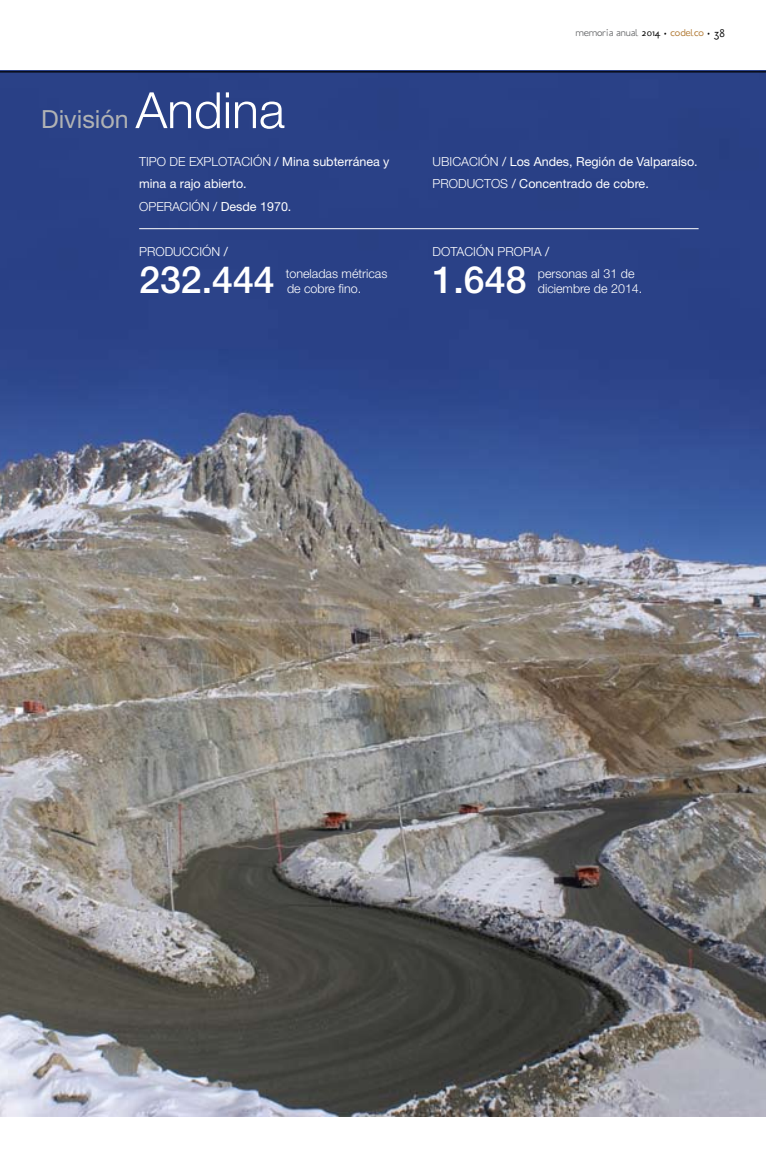
<style>
.page{position:relative;width:766px;height:1170px;background:#fff}
.page>*{position:absolute;margin:0;border:0;box-sizing:border-box;transform-origin:0 0}
.t1{font:500 37.5px "Helvetica Neue";color:#fff}
.t2{font:25px "Helvetica Neue";color:#b1b3b4}
.t3{font:12.5px/22.5px "Helvetica Neue";color:#fff}
.t4{font:300 12.5px/15px "Helvetica Neue";color:#fff}
.t5{font:300 11.25px "Ubahn";color:#707173}
.s1{color:#000}
.s2{font-size:18.75px;color:#000}
.s3{color:#b37d39}
.s4{font-size:12.5px;color:#000}
.s5{font-weight:300;font-size:50px;color:#fff}
.s6{font-weight:300}
.s7{font-weight:400}
</style>
<div class="page">
<img style="left:0;top:72px;width:765px;height:1044px">
<hr style="left:0;top:71px;width:765px;height:1px;background:#000">
<hr style="left:139px;top:228px;width:559px;height:1px;background:#fff">
<p class="t5" style="left:575px;top:27px;width:150px">memoria anual <span class="s1">2014</span> <span class="s2">·</span> <span class="s3">codelco</span> <span class="s2">·</span> <span class="s4">38</span></p>
<h2 class="t2" style="left:41px;top:104px;width:245px">División <span class="s5">Andina</span></h2>
<p class="t3" style="left:139px;top:150px;width:252px"><span class="s6">TIPO DE EXPLOTACIÓN</span> / Mina subterránea y mina a rajo abierto.<br><span class="s6">OPERACIÓN</span> / Desde 1970.</p>
<p class="t3" style="left:432px;top:150px;width:266px"><span class="s6">UBICACIÓN</span> / Los Andes, Región de Valparaíso.<br><span class="s6">PRODUCTOS</span> / Concentrado de cobre.</p>
<p class="t4" style="left:139px;top:243px;width:90px">PRODUCCIÓN <span class="s7">/</span></p>
<h1 class="t1" style="left:139px;top:257px;width:137px">232.444</h1>
<p class="t4" style="left:286px;top:266px;width:103px">toneladas métricas de cobre fino.</p>
<p class="t4" style="left:432px;top:243px;width:118px">DOTACIÓN PROPIA <span class="s7">/</span></p>
<h1 class="t1" style="left:432px;top:257px;width:95px">1.648</h1>
<p class="t4" style="left:537px;top:266px;width:106px">personas al 31 de diciembre de 2014.</p>
</div>
